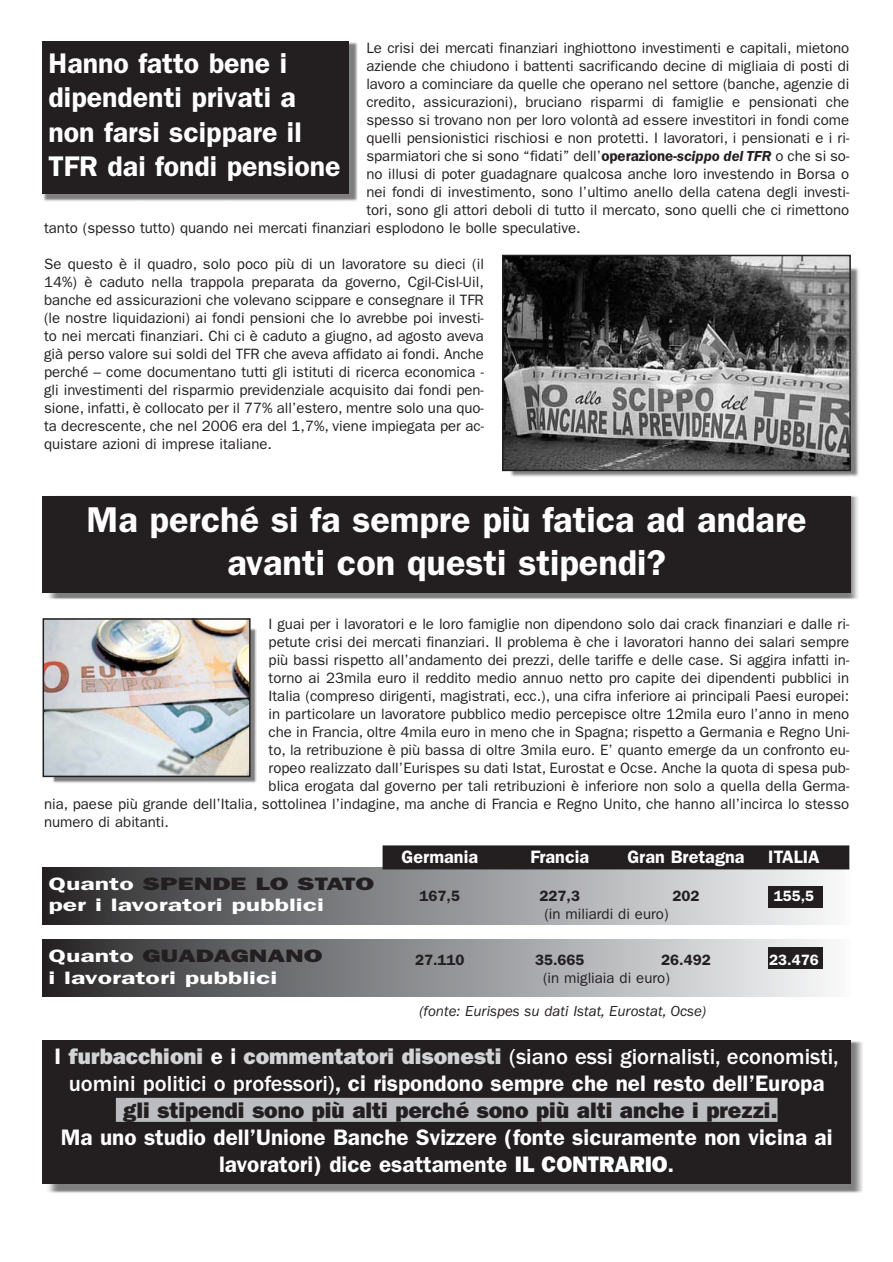
<style>
.page{position:relative;width:893px;height:1262px;background:#fff}
.page>*{position:absolute;margin:0;border:0;box-sizing:border-box;transform-origin:0 0}
.t1{font:600 36px/43.2px "Franklin Gothic";color:#fff;text-align:center}
.t2{font:600 28.5px/34.2px "Franklin Gothic";color:#fff}
.t3{font:500 22.5px/27px "Franklin Gothic";color:#fff;text-align:center}
.t4{font:600 22.5px/27px "Franklin Gothic";color:#fff;text-align:center}
.t5{font:600 18px/21.6px "Franklin Gothic";color:#fff;scale:1.48 1}
.t6{font:600 18px "Franklin Gothic";color:#fff}
.t7{font:15px/18px "Franklin Gothic";color:#231f20;text-align:justify}
.t8{font:italic 15px "Franklin Gothic";color:#231f20}
.t9{font:600 15px "Franklin Gothic";color:#231f20}
.t10{font:600 15px "Franklin Gothic";color:#fff}
.s1{font-weight:600}
.s2{font-weight:600;font-style:italic}
.s3{font-weight:800;color:#231f20}
.s4{font-weight:800;color:#d1d3d4}
.s5{font-weight:800}
</style>
<div class="page">
<img style="left:43px;top:42px;width:314px;height:159px">
<img style="left:509px;top:266px;width:350px;height:211px">
<img style="left:53px;top:628px;width:203px;height:155px">
<div style="left:43px;top:41px;width:306px;height:152px;background:#231f20"></div>
<img style="left:45px;top:496px;width:813px;height:103px">
<img style="left:505px;top:258px;width:342px;height:210px">
<div style="left:502px;top:255px;width:348px;height:216px;border:2px solid #231f20"></div>
<div style="left:43px;top:496px;width:807px;height:96px;background:#231f20"></div>
<img style="left:46px;top:1040px;width:816px;height:153px">
<svg style="left:43px;top:867px;width:807px;height:57px;background:#8e8f91"></svg>
<div style="left:43px;top:939px;width:807px;height:57px;background:linear-gradient(to right,#2c2c2e,#f9fbfd)"></div>
<img style="left:46px;top:621px;width:201px;height:153px">
<div style="left:43px;top:618px;width:207px;height:159px;border:2px solid #231f20"></div>
<div style="left:768px;top:886px;width:55px;height:21px;background:#231f20"></div>
<div style="left:768px;top:947px;width:55px;height:22px;background:#231f20"></div>
<div style="left:382px;top:845px;width:467px;height:24px;background:#231f20"></div>
<div style="left:43px;top:1040px;width:807px;height:143px;background:#231f20"></div>
<div style="left:116px;top:1097px;width:661px;height:24px;background:#bbbdc0"></div>
<p class="t7" style="left:366px;top:40px;width:484px">Le crisi dei mercati finanziari inghiottono investimenti e capitali, mietono</p>
<p class="t7" style="left:366px;top:58px;width:484px">aziende che chiudono i battenti sacrificando decine di migliaia di posti di</p>
<p class="t7" style="left:366px;top:76px;width:484px">lavoro a cominciare da quelle che operano nel settore (banche, agenzie di</p>
<p class="t7" style="left:366px;top:94px;width:484px">credito, assicurazioni), bruciano risparmi di famiglie e pensionati che</p>
<p class="t7" style="left:366px;top:112px;width:484px">spesso si trovano non per loro volontà ad essere investitori in fondi come</p>
<p class="t7" style="left:366px;top:130px;width:484px">quelli pensionistici rischiosi e non protetti. I lavoratori, i pensionati e i ri-</p>
<p class="t7" style="left:366px;top:148px;width:484px">sparmiatori che si sono “fidati” dell’<span class="s1">operazione-</span><span class="s2">scippo del TFR</span> o che si so-</p>
<p class="t7" style="left:366px;top:166px;width:484px">no illusi di poter guadagnare qualcosa anche loro investendo in Borsa o</p>
<p class="t7" style="left:366px;top:184px;width:484px">nei fondi di investimento, sono l’ultimo anello della catena degli investi-</p>
<p class="t7" style="left:366px;top:202px;width:484px">tori, sono gli attori deboli di tutto il mercato, sono quelli che ci rimettono</p>
<p class="t7" style="left:44px;top:220px;width:538px">tanto (spesso tutto) quando nei mercati finanziari esplodono le bolle speculative.</p>
<p class="t7" style="left:44px;top:256px;width:441px">Se questo è il quadro, solo poco più di un lavoratore su dieci (il 14%) è caduto nella trappola preparata da governo, Cgil-Cisl-Uil, banche ed assicurazioni che volevano scippare e consegnare il TFR (le nostre liquidazioni) ai fondi pensioni che lo avrebbe poi investi&shy;to nei mercati finanziari. Chi ci è caduto a giugno, ad agosto aveva già perso valore sui soldi del TFR che aveva affidato ai fondi. Anche perché – come documentano tutti gli istituti di ricerca economica - gli investimenti del risparmio previdenziale acquisito dai fondi pen&shy;sione, infatti, è collocato per il 77% all’estero, mentre solo una quo&shy;ta decrescente, che nel 2006 era del 1,7%, viene impiegata per ac&shy;quistare azioni di imprese italiane.</p>
<h2 class="t2" style="left:49px;top:49px;width:294px">Hanno fatto bene i dipendenti privati a non farsi scippare il<br>TFR dai fondi pensione</h2>
<h1 class="t1" style="left:87px;top:501px;width:721px">Ma perché si fa sempre più fatica ad andare avanti con questi stipendi?</h1>
<p class="t7" style="left:268px;top:616px;width:582px">I guai per i lavoratori e le loro famiglie non dipendono solo dai crack finanziari e dalle ri-</p>
<p class="t7" style="left:268px;top:634px;width:582px">petute crisi dei mercati finanziari. Il problema è che i lavoratori hanno dei salari sempre</p>
<p class="t7" style="left:268px;top:652px;width:582px">più bassi rispetto all’andamento dei prezzi, delle tariffe e delle case. Si aggira infatti in-</p>
<p class="t7" style="left:268px;top:670px;width:582px">torno ai 23mila euro il reddito medio annuo netto pro capite dei dipendenti pubblici in</p>
<p class="t7" style="left:268px;top:688px;width:582px">Italia (compreso dirigenti, magistrati, ecc.), una cifra inferiore ai principali Paesi europei:</p>
<p class="t7" style="left:268px;top:706px;width:582px">in particolare un lavoratore pubblico medio percepisce oltre 12mila euro l’anno in meno</p>
<p class="t7" style="left:268px;top:724px;width:582px">che in Francia, oltre 4mila euro in meno che in Spagna; rispetto a Germania e Regno Uni-</p>
<p class="t7" style="left:268px;top:742px;width:582px">to, la retribuzione è più bassa di oltre 3mila euro. E’ quanto emerge da un confronto eu-</p>
<p class="t7" style="left:268px;top:760px;width:582px">ropeo realizzato dall’Eurispes su dati Istat, Eurostat e Ocse. Anche la quota di spesa pub-</p>
<p class="t7" style="left:268px;top:778px;width:582px">blica erogata dal governo per tali retribuzioni è inferiore non solo a quella della Germa-</p>
<p class="t7" style="left:44px;top:796px;width:806px">nia, paese più grande dell’Italia, sottolinea l’indagine, ma anche di Francia e Regno Unito, che hanno all’incirca lo stesso</p>
<p class="t7" style="left:44px;top:814px;width:126px">numero di abitanti.</p>
<p class="t5" style="left:49px;top:874px;width:221px">Quanto <span class="s3">SPENDE LO STATO </span>per i lavoratori pubblici</p>
<p class="t5" style="left:49px;top:946px;width:186px">Quanto <span class="s3">GUADAGNANO </span>i lavoratori pubblici</p>
<p class="t6" style="left:401px;top:850px;width:78px">Germania</p>
<p class="t6" style="left:530px;top:850px;width:60px">Francia</p>
<p class="t6" style="left:627px;top:850px;width:119px">Gran Bretagna</p>
<p class="t6" style="left:768px;top:850px;width:53px">ITALIA</p>
<p class="t9" style="left:419px;top:890px;width:42px">167,5</p>
<p class="t9" style="left:539px;top:890px;width:42px">227,3</p>
<p class="t9" style="left:672px;top:890px;width:28px">202</p>
<p class="t10" style="left:773px;top:890px;width:42px">155,5</p>
<p class="t7" style="left:544px;top:905px;width:126px">(in miliardi di euro)</p>
<p class="t9" style="left:415px;top:954px;width:51px">27.110</p>
<p class="t9" style="left:535px;top:954px;width:51px">35.665</p>
<p class="t9" style="left:661px;top:954px;width:51px">26.492</p>
<p class="t10" style="left:769px;top:954px;width:51px">23.476</p>
<p class="t7" style="left:543px;top:969px;width:128px">(in migliaia di euro)</p>
<p class="t8" style="left:419px;top:1005px;width:288px">(fonte: Eurispes su dati Istat, Eurostat, Ocse)</p>
<h3 class="t3" style="left:55px;top:1044px;width:785px"><span class="s1">I</span> <span class="s4">furbacchioni</span> <span class="s1">e i</span> <span class="s4">commentatori disonesti</span> (siano essi giornalisti, economisti, uomini politici o professori)<span class="s1">, ci rispondono sempre che nel resto dell’Europa </span><span class="s3">gli stipendi sono più alti perché sono più alti anche i prezzi.</span></h3>
<h3 class="t4" style="left:61px;top:1125px;width:773px">Ma uno studio dell’Unione Banche Svizzere (fonte sicuramente non vicina ai lavoratori) dice esattamente <span class="s5">IL CONTRARIO</span>.</h3>
</div>
